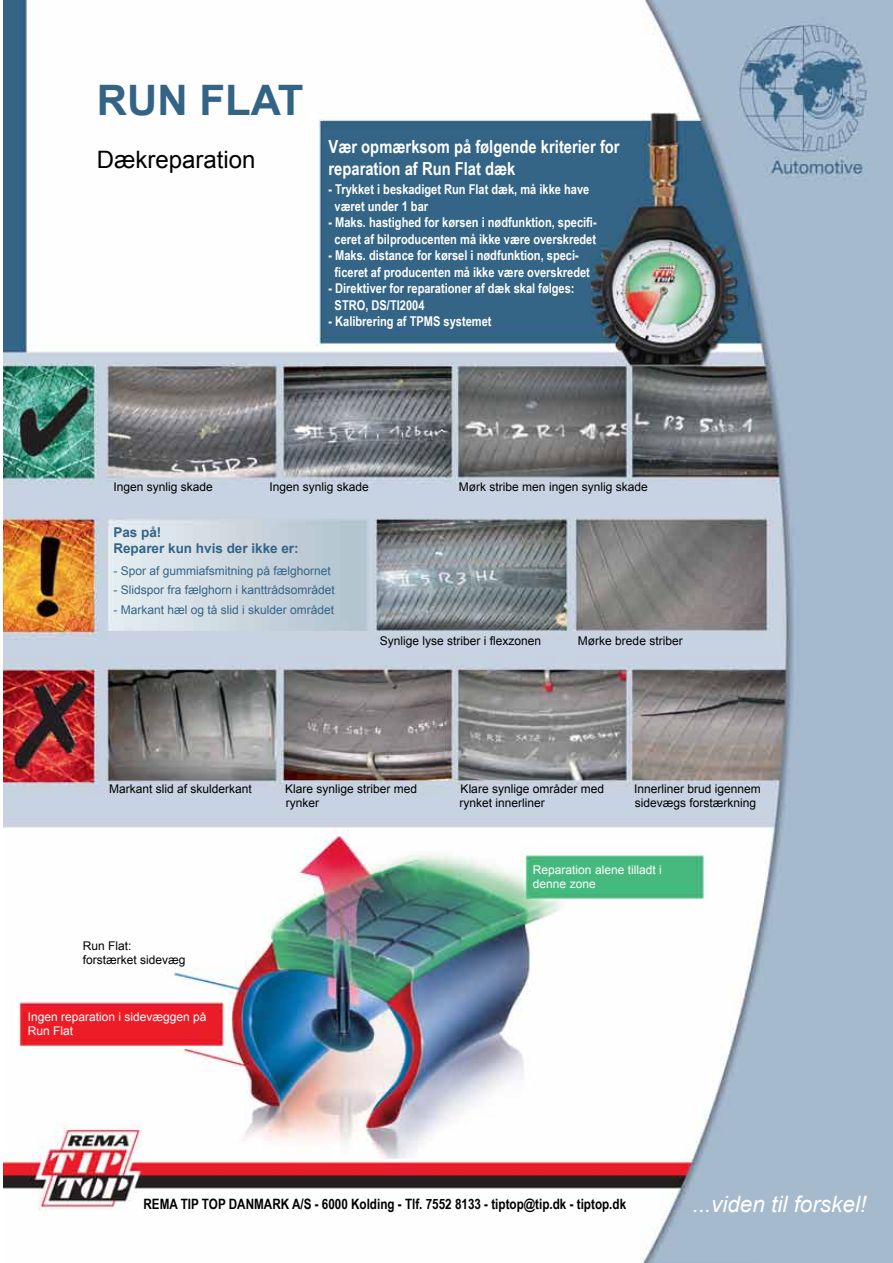
<style>
.page{position:relative;width:893px;height:1263px;background:#fff}
.page>*{position:absolute;margin:0;border:0;box-sizing:border-box;transform-origin:0 0}
.t1{font:700 42px "Arial";color:#346485}
.t2{font:24px "Arial";color:#000}
.t3{font:italic 22.5px "Arial";color:#fff}
.t4{font:700 18px/21.6px "Arial Narrow";color:#fff}
.t5{font:700 14.25px "Arial Narrow";color:#000}
.t6{font:700 13.5px/16.5px "Arial Narrow";color:#fff}
.t7{font:700 13.5px/16.2px "Arial";color:#346485}
.t8{font:12px/14.4px "Arial";color:#000}
.t9{font:12px "Arial";color:#346485}
.t10{font:12px/14.4px "Arial";color:#fff}
</style>
<div class="page">
<img style="left:3px;top:0;width:890px;height:1263px">
<h1 class="t1" style="left:97px;top:72px;width:208px">RUN FLAT</h1>
<h2 class="t2" style="left:97px;top:144px;width:160px">Dækreparation</h2>
<h3 class="t4" style="left:328px;top:135px;width:293px">Vær opmærksom på følgende kriterier for reparation af Run Flat dæk</h3>
<p class="t6" style="left:335px;top:181px;width:256px;text-indent:-6px">- Trykket i beskadiget Run Flat dæk, må ikke have været under 1 bar</p>
<p class="t6" style="left:328px;top:214px;width:270px;text-align:center">- Maks. hastighed for kørsen i nødfunktion, specifi&shy;ceret af bilproducenten må ikke være overskredet</p>
<p class="t6" style="left:335px;top:247px;width:257px;text-indent:-6px">- Maks. distance for kørsel i nødfunktion, speci&shy;ficeret af producenten må ikke være overskredet</p>
<p class="t6" style="left:335px;top:280px;width:241px;text-indent:-6px">- Direktiver for reparationer af dæk skal følges:<br>STRO, DS/TI2004</p>
<p class="t6" style="left:328px;top:313px;width:165px">- Kalibrering af TPMS systemet</p>
<p class="t8" style="left:113px;top:480px;width:101px">Ingen synlig skade</p>
<p class="t8" style="left:269px;top:480px;width:101px">Ingen synlig skade</p>
<p class="t8" style="left:459px;top:480px;width:190px">Mørk stribe men ingen synlig skade</p>
<p class="t7" style="left:113px;top:524px;width:187px">Pas på!<br>Reparer kun hvis der ikke er:</p>
<p class="t9" style="left:113px;top:563px;width:219px">- Spor af gummiafsmitning på fælghornet</p>
<p class="t9" style="left:113px;top:582px;width:223px">- Slidspor fra fælghorn i kanttrådsområdet</p>
<p class="t9" style="left:113px;top:602px;width:222px">- Markant hæl og tå slid i skulder området</p>
<p class="t8" style="left:380px;top:634px;width:163px">Synlige lyse striber i flexzonen</p>
<p class="t8" style="left:578px;top:634px;width:106px">Mørke brede striber</p>
<p class="t8" style="left:109px;top:781px;width:144px">Markant slid af skulderkant</p>
<p class="t8" style="left:285px;top:781px;width:134px">Klare synlige striber med</p>
<p class="t8" style="left:461px;top:781px;width:145px">Klare synlige områder med</p>
<p class="t8" style="left:634px;top:781px;width:128px">Innerliner brud igennem</p>
<p class="t8" style="left:286px;top:796px;width:35px">rynker</p>
<p class="t8" style="left:459px;top:796px;width:87px">rynket innerliner</p>
<p class="t8" style="left:635px;top:796px;width:123px">sidevægs forstærkning</p>
<p class="t8" style="left:83px;top:938px;width:104px">Run Flat: forstærket sidevæg</p>
<p class="t10" style="left:28px;top:1009px;width:180px">Ingen reparation i sidevæggen på<br>Run Flat</p>
<p class="t10" style="left:533px;top:862px;width:130px">Reparation alene tilladt i denne zone</p>
<p class="t5" style="left:144px;top:1193px;width:484px">REMA TIP TOP DANMARK A/S - 6000 Kolding - Tlf. 7552 8133 - tiptop@tip.dk - tiptop.dk</p>
<h3 class="t3" style="left:692px;top:1189px;width:175px">...viden til forskel!</h3>
</div>
